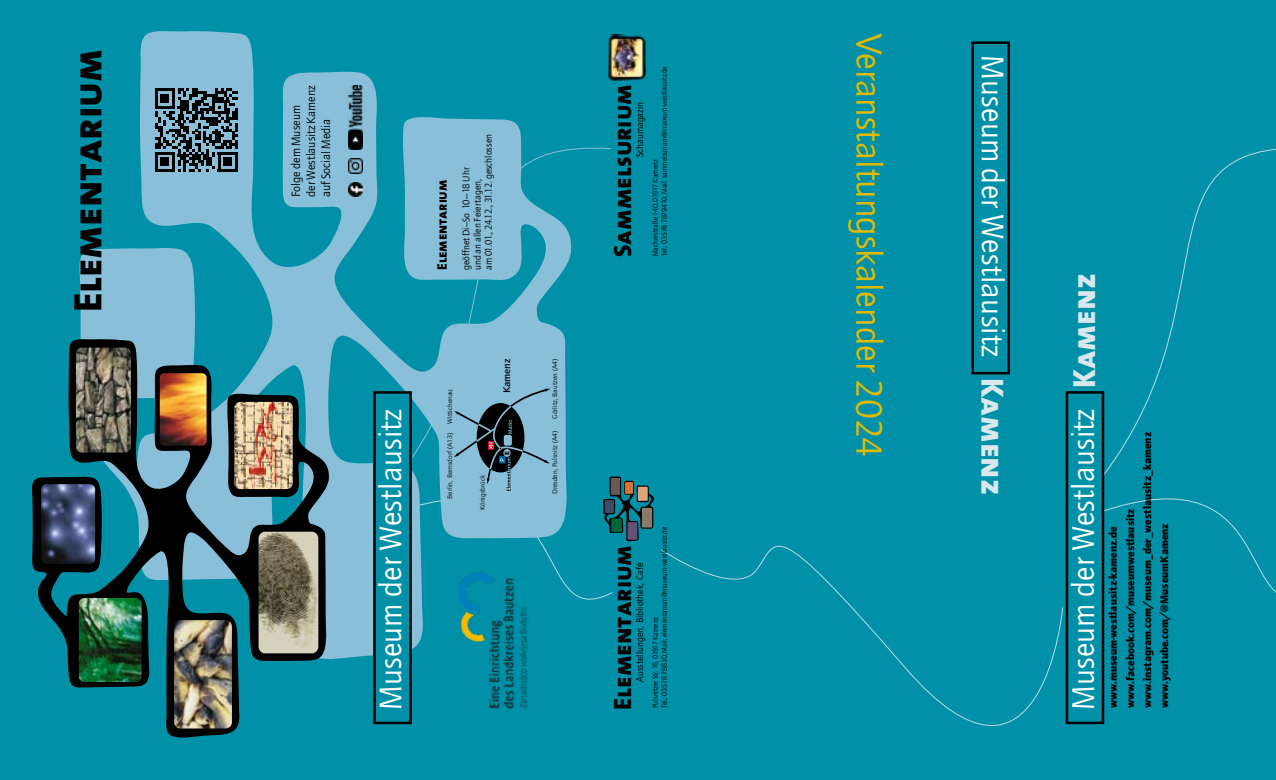
<style>
.page{position:relative;width:1276px;height:780px;background:#0091a8}
.page>*{position:absolute;margin:0;border:0;box-sizing:border-box;transform-origin:0 0}
.t1{font:800 40px "The Mix";color:#000}
.t2{font:37.5px "ITC Quay Sans Com";color:#e2bb00}
.t3{font:32.25px "ITC Quay Sans Com";letter-spacing:.01em;color:#fff}
.t4{font:800 32.25px "The Mix";color:#d8e8ec}
.t5{font:800 25px "The Mix";color:#000}
.t6{font:800 13.75px "The Mix";color:#000}
.t7{font:12.5px/15px "ITC Quay Sans Com";color:#000}
.t8{font:900 11.25px/17px "ITC Quay Sans Com";color:#000}
.t9{font:500 10.12px "Quay Sans ITC Std";color:#04080c;scale:1.09 1}
.t10{font:10px/11.2px "ITC Quay Sans Com";color:#000}
.t11{font:7.5px/9px "ITC Quay Sans Com";color:#000}
.t12{font:7px "Quay Sans ITC Std";color:#04080c;scale:1.09 1}
</style>
<div class="page">
<img style="left:489px;top:659px;width:40px;height:50px">
<svg style="left:661px;top:545px;width:402px;height:181px"></svg>
<svg style="left:1104px;top:148px;width:172px;height:286px"></svg>
<svg style="left:1104px;top:434px;width:172px;height:204px"></svg>
<svg style="left:79px;top:31px;width:492px;height:628px"></svg>
<img style="left:32px;top:339px;width:297px;height:398px">
<div style="left:374px;top:392px;width:36px;height:330px;background:#0091a8"></div>
<div style="left:373px;top:391px;width:39px;height:333px;border:2px solid #000"></div>
<div style="left:1065px;top:391px;width:39px;height:333px;border:2px solid #000"></div>
<div style="left:971px;top:41px;width:39px;height:333px;border:2px solid #000"></div>
<svg style="left:155px;top:88px;width:83px;height:84px;background:#3d5561"></svg>
<img style="left:348px;top:182px;width:14px;height:14px">
<img style="left:348px;top:159px;width:14px;height:14px">
<img style="left:348px;top:85px;width:14px;height:64px">
<svg style="left:454px;top:388px;width:96px;height:103px;background:#678fa2"></svg>
<img style="left:608px;top:34px;width:38px;height:47px">
<svg style="left:603px;top:476px;width:51px;height:65px"></svg>
<h1 class="t1" style="left:54px;top:312px;width:265px;rotate:-90deg">Elementarium</h1>
<h3 class="t7" style="left:288px;top:197px;width:113px;rotate:-90deg">Folge dem Museum<br>der Westlausitz Kamenz auf Social Media</h3>
<h2 class="t2" style="left:891px;top:34px;width:424px;rotate:90deg">Veranstaltungskalender 2024</h2>
<h3 class="t3" style="left:1011px;top:55px;width:302px;rotate:90deg">Museum der Westlausitz</h3>
<p class="t11" style="left:651px;top:256px;width:191px;rotate:-90deg">Macherstraße 140, 01917 Kamenz<br>Tel.: 03578 7879410, Mail: sammelsurium@museum-westlausitz.de</p>
<h3 class="t5" style="left:601px;top:257px;width:174px;rotate:-90deg">Sammelsurium</h3>
<h3 class="t10" style="left:634px;top:157px;width:57px;rotate:-90deg">Schaumagazin</h3>
<h3 class="t10" style="left:460px;top:270px;width:137px;rotate:-90deg">geöffnet Di–So 10–18 Uhr<br>und an allen Feiertagen,<br>am 01.01., 24.12., 31.12. geschlossen</h3>
<h3 class="t6" style="left:431px;top:270px;width:92px;rotate:-90deg">Elementarium</h3>
<h3 class="t4" style="left:1057px;top:388px;width:116px;rotate:-90deg">Kamenz</h3>
<h3 class="t9" style="left:501px;top:393px;width:33px;rotate:-90deg">Kamenz</h3>
<p class="t12" style="left:551px;top:419px;width:57px;rotate:-90deg">Görlitz, Bautzen (A4)</p>
<h3 class="t4" style="left:1019px;top:377px;width:119px;rotate:90deg">Kamenz</h3>
<p class="t12" style="left:445px;top:423px;width:34px;rotate:-90deg">Wittichenau</p>
<h3 class="t3" style="left:372px;top:710px;width:302px;rotate:-90deg">Museum der Westlausitz</h3>
<h3 class="t3" style="left:1064px;top:710px;width:302px;rotate:-90deg">Museum der Westlausitz</h3>
<p class="t12" style="left:551px;top:494px;width:60px;rotate:-90deg">Dresden, Pulsnitz (A4)</p>
<p class="t12" style="left:445px;top:498px;width:62px;rotate:-90deg">Berlin, Bernsdorf (A13)</p>
<p class="t12" style="left:478px;top:510px;width:34px;rotate:-90deg">Königsbrück</p>
<p class="t11" style="left:651px;top:708px;width:183px;rotate:-90deg">Pulsnitzer Str. 16, 01917 Kamenz<br>Tel.: 03578 78830, Mail: elementarium@museum-westlausitz.de</p>
<h3 class="t5" style="left:601px;top:709px;width:166px;rotate:-90deg">Elementarium</h3>
<h3 class="t10" style="left:634px;top:682px;width:121px;rotate:-90deg">Ausstellungen, Bibliothek, Café</h3>
<h3 class="t8" style="left:1104px;top:708px;width:277px;rotate:-90deg">www.museum-westlausitz-kamenz.de www.facebook.com/museumwestlausitz www.instagram.com/museum_der_westlausitz_kamenz www.youtube.com/@MuseumKamenz</h3>
</div>
